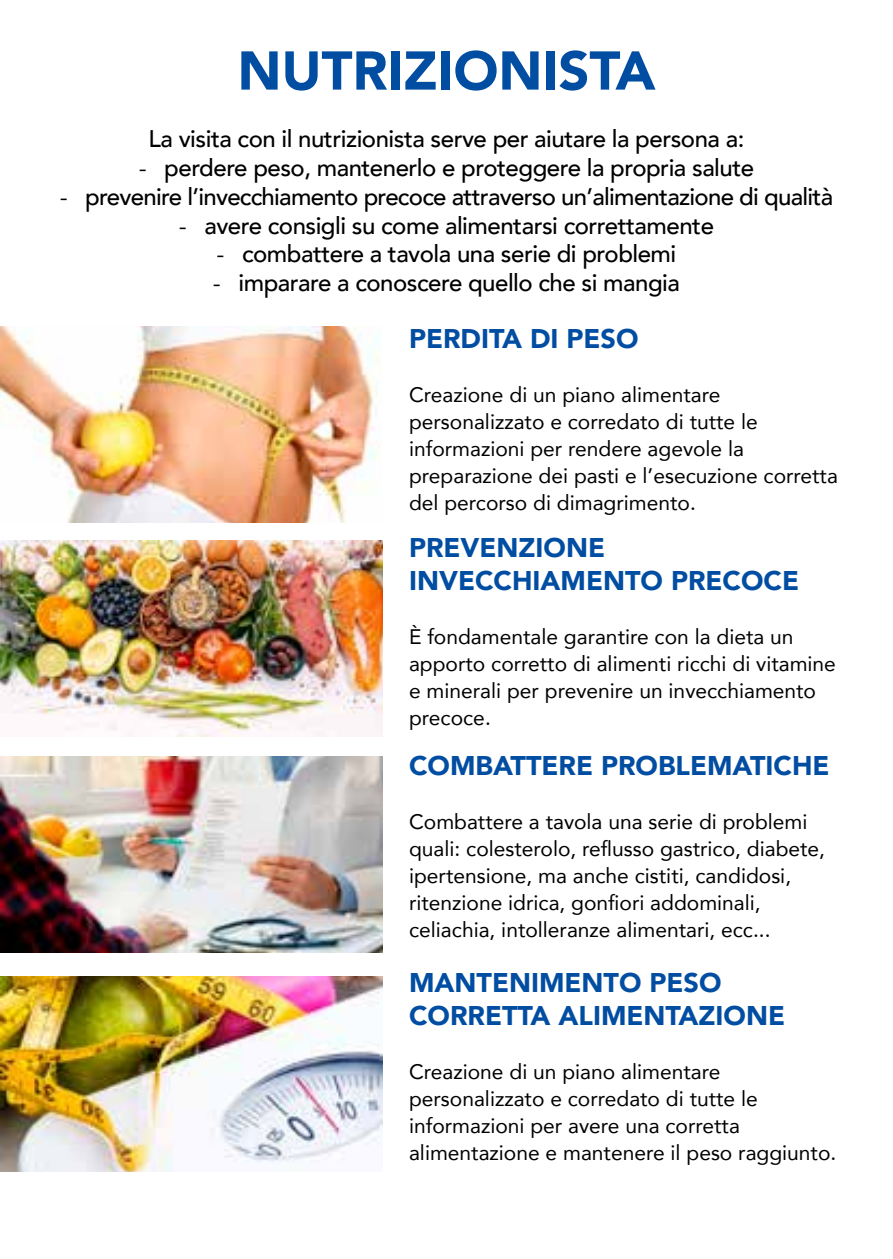
<style>
.page{position:relative;width:893px;height:1259px;background:#fff}
.page>*{position:absolute;margin:0;border:0;box-sizing:border-box;transform-origin:0 0}
.t1{font:900 54px "Avenir";color:#004da2}
.t2{font:900 27px/32.4px "Avenir";color:#004da2}
.t3{font:500 24px "Avenir";letter-spacing:-.02em;color:#000}
.t4{font:21px/27px "Avenir";color:#000}
.s1{font-weight:300}
</style>
<div class="page">
<img style="left:0;top:327px;width:379px;height:195px">
<img style="left:0;top:541px;width:383px;height:195px">
<img style="left:0;top:756px;width:383px;height:196px">
<img style="left:0;top:976px;width:383px;height:195px">
<h1 class="t1" style="left:237px;top:25px;width:419px">NUTRIZIONISTA</h1>
<p class="t3" style="left:149px;top:118px;width:597px">La visita con il nutrizionista serve per aiutare la persona a:</p>
<p class="t3" style="left:139px;top:147px;width:617px"><span class="s1">-</span> perdere peso, mantenerlo e proteggere la propria salute</p>
<p class="t3" style="left:60px;top:176px;width:775px"><span class="s1">-</span> prevenire l’invecchiamento precoce attraverso un’alimentazione di qualità</p>
<p class="t3" style="left:179px;top:204px;width:537px"><span class="s1">-</span> avere consigli su come alimentarsi correttamente</p>
<p class="t3" style="left:217px;top:233px;width:461px"><span class="s1">-</span> combattere a tavola una serie di problemi</p>
<p class="t3" style="left:213px;top:262px;width:468px"><span class="s1">-</span> imparare a conoscere quello che si mangia</p>
<p class="t2" style="left:409px;top:321px;width:231px">PERDITA DI PESO</p>
<p class="t4" style="left:409px;top:380px;width:430px">Creazione di un piano alimentare personalizzato e corredato di tutte le informazioni per rendere agevole la preparazione dei pasti e l’esecuzione corretta del percorso di dimagrimento.</p>
<p class="t2" style="left:409px;top:531px;width:391px">PREVENZIONE<br>INVECCHIAMENTO PRECOCE</p>
<p class="t4" style="left:409px;top:622px;width:428px">È fondamentale garantire con la dieta un apporto corretto di alimenti ricchi di vitamine e minerali per prevenire un invecchiamento precoce.</p>
<p class="t2" style="left:409px;top:749px;width:422px">COMBATTERE PROBLEMATICHE</p>
<p class="t4" style="left:409px;top:807px;width:418px">Combattere a tavola una serie di problemi quali: colesterolo, reflusso gastrico, diabete, ipertensione, ma anche cistiti, candidosi, ritenzione idrica, gonfiori addominali, celiachia, intolleranze alimentari, ecc...</p>
<p class="t2" style="left:409px;top:966px;width:377px">MANTENIMENTO PESO<br>CORRETTA ALIMENTAZIONE</p>
<p class="t4" style="left:409px;top:1057px;width:429px">Creazione di un piano alimentare personalizzato e corredato di tutte le informazioni per avere una corretta alimentazione e mantenere il peso raggiunto.</p>
</div>
